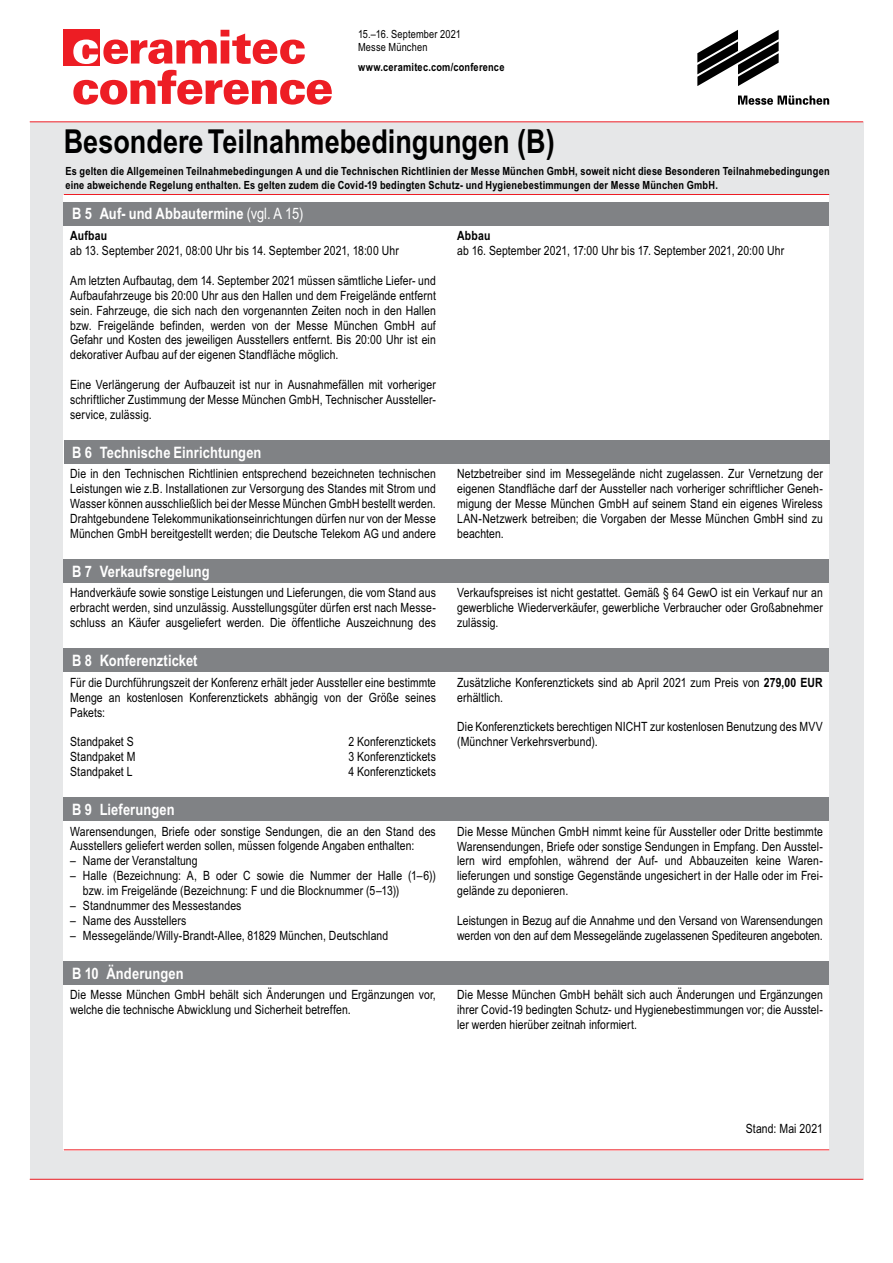
<style>
.page{position:relative;width:893px;height:1263px;background:#fff}
.page>*{position:absolute;margin:0;border:0;box-sizing:border-box;transform-origin:0 0}
.t1{font:700 33px "Arial Narrow";color:#000}
.t2{font:700 15.75px "Arial Narrow";letter-spacing:.005em;color:#fff}
.t3{font:12.75px/14.9px "Arial Narrow";letter-spacing:.01em;color:#000;text-align:justify}
.t4{font:700 12.75px "Arial Narrow";letter-spacing:.015em;color:#000}
.t5{font:700 11.25px/13.5px "Arial Narrow";letter-spacing:.02em;color:#000}
.t6{font:11.25px/12.8px "Arial Narrow";letter-spacing:.015em;color:#000}
.s1{font-weight:400}
.s2{font-weight:700}
</style>
<div class="page">
<div style="left:30px;top:122px;width:833px;height:1057px;background:#e6e7e8"></div>
<hr style="left:30px;top:1179px;width:833px;height:1px;background:#ed1d24">
<div style="left:64px;top:194px;width:765px;height:956px;background:#fff"></div>
<hr style="left:30px;top:121px;width:833px;height:1px;background:#ed1d24">
<hr style="left:64px;top:1149px;width:765px;height:1px;background:#ed1d24">
<hr style="left:64px;top:194px;width:765px;height:1px;background:#ed1d24">
<svg style="left:738px;top:96px;width:91px;height:9px"></svg>
<svg style="left:697px;top:30px;width:82px;height:56px"></svg>
<div style="left:64px;top:30px;width:36px;height:36px;background:#ed1d24"></div>
<svg style="left:73px;top:30px;width:232px;height:34px"></svg>
<svg style="left:73px;top:70px;width:259px;height:35px"></svg>
<div style="left:64px;top:202px;width:765px;height:23px;background:#808285"></div>
<div style="left:64px;top:440px;width:765px;height:23px;background:#808285"></div>
<div style="left:64px;top:559px;width:765px;height:24px;background:#808285"></div>
<div style="left:64px;top:648px;width:765px;height:24px;background:#808285"></div>
<div style="left:64px;top:797px;width:765px;height:24px;background:#808285"></div>
<div style="left:64px;top:961px;width:765px;height:23px;background:#808285"></div>
<p class="t6" style="left:358px;top:27px;width:104px">15.–16. September 2021<br>Messe München</p>
<p class="t5" style="left:358px;top:60px;width:148px">www.ceramitec.com/conference</p>
<h1 class="t1" style="left:64px;top:116px;width:492px">Besondere Teilnahmebedingungen (B)</h1>
<p class="t5" style="left:65px;top:164px;width:766px">Es gelten die Allgemeinen Teilnahmebedingungen A und die Technischen Richtlinien der Messe München GmbH, soweit nicht diese Besonderen Teilnahmebedingungen eine abweichende Regelung enthalten. Es gelten zudem die Covid-19 bedingten Schutz- und Hygienebestimmungen der Messe München GmbH.</p>
<p class="t2" style="left:72px;top:202px;width:233px">B 5 Auf- und Abbautermine <span class="s1">(vgl. A 15)</span></p>
<p class="t4" style="left:70px;top:226px;width:38px">Aufbau</p>
<p class="t3" style="left:70px;top:243px;width:330px">ab 13. September 2021, 08:00 Uhr bis 14. September 2021, 18:00 Uhr</p>
<p class="t3" style="left:70px;top:272px;width:367px">Am letzten Aufbautag, dem 14. September 2021 müssen sämtliche Liefer- und Aufbaufahrzeuge bis 20:00 Uhr aus den Hallen und dem Freigelände entfernt sein. Fahrzeuge, die sich nach den vorgenannten Zeiten noch in den Hallen bzw. Freigelände befinden, werden von der Messe München GmbH auf Gefahr und Kosten des jeweiligen Ausstellers entfernt. Bis 20:00 Uhr ist ein dekorativer Aufbau auf der eigenen Standfläche möglich.</p>
<p class="t3" style="left:70px;top:377px;width:367px">Eine Verlängerung der Aufbauzeit ist nur in Ausnahmefällen mit vorheriger schriftlicher Zustimmung der Messe München GmbH, Technischer Aussteller&shy;service, zulässig.</p>
<p class="t2" style="left:72px;top:440px;width:191px">B 6 Technische Einrichtungen</p>
<p class="t4" style="left:457px;top:226px;width:35px">Abbau</p>
<p class="t3" style="left:457px;top:243px;width:329px">ab 16. September 2021, 17:00 Uhr bis 17. September 2021, 20:00 Uhr</p>
<p class="t3" style="left:70px;top:466px;width:367px">Die in den Technischen Richtlinien entsprechend bezeichneten technischen Leistungen wie z.B. Installationen zur Versorgung des Standes mit Strom und Wasser können ausschließlich bei der Messe München GmbH bestellt werden.<br>Drahtgebundene Telekommunikationseinrichtungen dürfen nur von der Messe München GmbH bereitgestellt werden; die Deutsche Telekom AG und andere</p>
<p class="t3" style="left:457px;top:466px;width:367px">Netzbetreiber sind im Messegelände nicht zugelassen. Zur Vernetzung der eigenen Standfläche darf der Aussteller nach vorheriger schriftlicher Geneh&shy;migung der Messe München GmbH auf seinem Stand ein eigenes Wireless LAN-Netzwerk betreiben; die Vorgaben der Messe München GmbH sind zu beachten.</p>
<p class="t2" style="left:72px;top:559px;width:139px">B 7 Verkaufsregelung</p>
<p class="t3" style="left:70px;top:585px;width:367px">Handverkäufe sowie sonstige Leistungen und Lieferungen, die vom Stand aus erbracht werden, sind unzulässig. Ausstellungsgüter dürfen erst nach Messe&shy;schluss an Käufer ausgeliefert werden. Die öffentliche Auszeichnung des</p>
<p class="t2" style="left:72px;top:648px;width:127px">B 8 Konferenzticket</p>
<p class="t3" style="left:70px;top:674px;width:367px">Für die Durchführungszeit der Konferenz erhält jeder Aussteller eine bestimmte Menge an kostenlosen Konferenztickets abhängig von der Größe seines Pakets:</p>
<p class="t3" style="left:70px;top:734px;width:65px">Standpaket S</p>
<p class="t3" style="left:348px;top:734px;width:89px">2 Konferenztickets</p>
<p class="t3" style="left:70px;top:749px;width:67px">Standpaket M</p>
<p class="t3" style="left:348px;top:749px;width:89px">3 Konferenztickets</p>
<p class="t3" style="left:70px;top:764px;width:64px">Standpaket L</p>
<p class="t3" style="left:348px;top:764px;width:89px">4 Konferenztickets</p>
<p class="t2" style="left:72px;top:797px;width:104px">B 9 Lieferungen</p>
<p class="t3" style="left:70px;top:823px;width:367px">Warensendungen, Briefe oder sonstige Sendungen, die an den Stand des<br>Ausstellers geliefert werden sollen, müssen folgende Angaben enthalten:</p>
<p class="t3" style="left:70px;top:853px;width:129px">– Name der Veranstaltung</p>
<p class="t3" style="left:83px;top:868px;width:354px;text-indent:-13px">– Halle (Bezeichnung: A, B oder C sowie die Nummer der Halle (1–6)) bzw. im Freigelände (Bezeichnung: F und die Blocknummer (5–13))</p>
<p class="t3" style="left:70px;top:897px;width:173px">– Standnummer des Messestandes</p>
<p class="t3" style="left:70px;top:912px;width:118px">– Name des Ausstellers</p>
<p class="t3" style="left:70px;top:927px;width:320px">– Messegelände/Willy-Brandt-Allee, 81829 München, Deutschland</p>
<p class="t2" style="left:72px;top:961px;width:113px">B 10 Änderungen</p>
<p class="t3" style="left:70px;top:987px;width:367px">Die Messe München GmbH behält sich Änderungen und Ergänzungen vor, welche die technische Abwicklung und Sicherheit betreffen.</p>
<p class="t3" style="left:457px;top:585px;width:367px">Verkaufspreises ist nicht gestattet. Gemäß § 64 GewO ist ein Verkauf nur an gewerbliche Wiederverkäufer, gewerbliche Verbraucher oder Großabnehmer zulässig.</p>
<p class="t3" style="left:457px;top:674px;width:367px">Zusätzliche Konferenztickets sind ab April 2021 zum Preis von <span class="s2">279,00 EUR </span>erhältlich.</p>
<p class="t3" style="left:457px;top:719px;width:367px">Die Konferenztickets berechtigen NICHT zur kostenlosen Benutzung des MVV (Münchner Verkehrsverbund).</p>
<p class="t3" style="left:457px;top:823px;width:367px">Die Messe München GmbH nimmt keine für Aussteller oder Dritte bestimmte Warensendungen, Briefe oder sonstige Sendungen in Empfang. Den Ausstel&shy;lern wird empfohlen, während der Auf- und Abbauzeiten keine Waren&shy;lieferungen und sonstige Gegenstände ungesichert in der Halle oder im Frei&shy;gelände zu deponieren.</p>
<p class="t3" style="left:457px;top:912px;width:367px">Leistungen in Bezug auf die Annahme und den Versand von Warensendungen werden von den auf dem Messegelände zugelassenen Spediteuren angeboten.</p>
<p class="t3" style="left:457px;top:987px;width:367px">Die Messe München GmbH behält sich auch Änderungen und Ergänzungen ihrer Covid-19 bedingten Schutz- und Hygienebestimmungen vor; die Ausstel&shy;ler werden hierüber zeitnah informiert.</p>
<p class="t3" style="left:746px;top:1121px;width:78px">Stand: Mai 2021</p>
</div>
